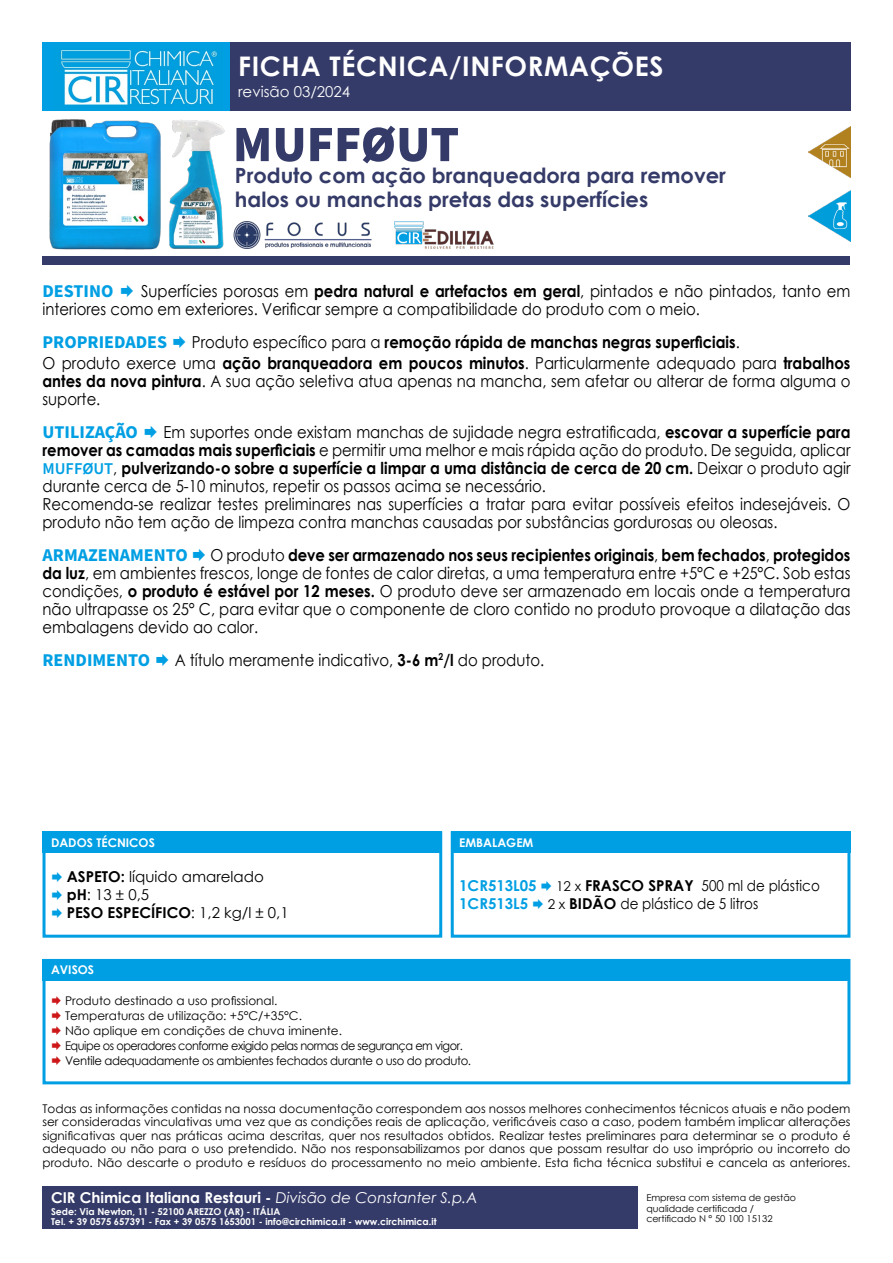
<style>
.page{position:relative;width:893px;height:1263px;background:#fff}
.page>*{position:absolute;margin:0;border:0;box-sizing:border-box;transform-origin:0 0}
.t1{font:900 51px "Source Sans Pro";color:#353b68}
.t2{font:700 27px "Century Gothic";letter-spacing:.025em;color:#fff}
.t3{font:700 21px/24px "Century Gothic";color:#353b68}
.t4{font:700 18px "Source Sans Pro";color:#009fe3}
.t5{font:16.5px/18px "Century Gothic";color:#000;text-align:justify;scale:.9 1}
.t6{font:700 16.5px "Century Gothic";color:#000;scale:.9 1}
.t7{font:15px "Century Gothic";color:#000;scale:.9 1}
.t8{font:700 15px "Century Gothic";color:#fff}
.t9{font:15px "Century Gothic";color:#000}
.t10{font:700 15px "Century Gothic";color:#000}
.t11{font:700 15px "Century Gothic";color:#009fe3}
.t12{font:15px "Century Gothic";color:#fff}
.t13{font:12px/13.5px "Century Gothic";color:#000;text-align:justify}
.t14{font:12px "Century Gothic";letter-spacing:-.04em;color:#000;scale:.94 1}
.t15{font:12px "Century Gothic";letter-spacing:-.03em;color:#000}
.t16{font:700 12px "Century Gothic";color:#fff}
.t17{font:700 9.45px "Century Gothic";color:#fff}
.t18{font:9.45px "Century Gothic";color:#000}
.s1{font-weight:700}
.s2{font-weight:400}
.s3{font-family:"Source Sans Pro";font-weight:600;color:#009fe3}
.s4{font-size:13.5px}
.s5{font-weight:400;font-style:italic}
</style>
<div class="page">
<img style="left:49px;top:119px;width:176px;height:131px">
<div style="left:230px;top:43px;width:620px;height:68px;background:#353b68"></div>
<div style="left:43px;top:256px;width:807px;height:9px;background:#353b68"></div>
<div style="left:43px;top:831px;width:399px;height:107px;border:3px solid #009fe3"></div>
<div style="left:43px;top:831px;width:399px;height:22px;background:#009fe3"></div>
<div style="left:451px;top:831px;width:399px;height:107px;border:3px solid #009fe3"></div>
<div style="left:451px;top:831px;width:399px;height:22px;background:#009fe3"></div>
<div style="left:43px;top:959px;width:807px;height:125px;border:3px solid #009fe3"></div>
<div style="left:43px;top:959px;width:807px;height:21px;background:#009fe3"></div>
<div style="left:43px;top:43px;width:187px;height:68px;background:#009fe3"></div>
<img style="left:60px;top:50px;width:158px;height:56px">
<img style="left:233px;top:221px;width:139px;height:28px">
<img style="left:394px;top:221px;width:100px;height:28px">
<img style="left:809px;top:190px;width:41px;height:51px">
<img style="left:809px;top:127px;width:41px;height:51px">
<div style="left:43px;top:1186px;width:595px;height:43px;background:#353b68"></div>
<p class="t2" style="left:238px;top:46px;width:427px">FICHA TÉCNICA/INFORMAÇÕES</p>
<p class="t12" style="left:238px;top:81px;width:114px">revisão 03/2024</p>
<p class="t1" style="left:233px;top:109px;width:228px">MUFFØUT</p>
<p class="t3" style="left:235px;top:163px;width:492px">Produto com ação branqueadora para remover halos ou manchas pretas das superfícies</p>
<p class="t5" style="left:43px;top:282px;width:899px;text-indent:99px">Superfícies porosas em <span class="s1">pedra natural e artefactos em geral</span>, pintados e não pintados, tanto em interiores como em exteriores. Verificar sempre a compatibilidade do produto com o meio.</p>
<p class="t4" style="left:43px;top:330px;width:126px">PROPRIEDADES</p>
<p class="t6" style="left:192px;top:329px;width:610px"><span class="s2">Produto específico para a</span> remoção rápida de manchas negras superficiais<span class="s2">.</span></p>
<p class="t4" style="left:43px;top:279px;width:72px">DESTINO</p>
<p class="t5" style="left:43px;top:353px;width:899px">O produto exerce uma <span class="s1">ação branqueadora em poucos minutos</span>. Particularmente adequado para <span class="s1">trabalhos antes da nova pintura</span>. A sua ação seletiva atua apenas na mancha, sem afetar ou alterar de forma alguma o suporte.</p>
<p class="t4" style="left:43px;top:420px;width:97px">UTILIZAÇÃO</p>
<p class="t5" style="left:43px;top:423px;width:899px;text-indent:121px">Em suportes onde existam manchas de sujidade negra estratificada, <span class="s1">escovar a superfície para remover as camadas mais superficiais</span> e permitir uma melhor e mais rápida ação do produto. De seguida, aplicar <span class="s3">MUFFØUT</span>, <span class="s1">pulverizando-o sobre a superfície a limpar a uma distância de cerca de 20 cm.</span> Deixar o produto agir durante cerca de 5-10 minutos, repetir os passos acima se necessário.</p>
<p class="t5" style="left:43px;top:495px;width:899px">Recomenda-se realizar testes preliminares nas superfícies a tratar para evitar possíveis efeitos indesejáveis. O produto não tem ação de limpeza contra manchas causadas por substâncias gordurosas ou oleosas.</p>
<p class="t5" style="left:43px;top:545px;width:899px;text-indent:168px">O produto <span class="s1">deve ser armazenado nos seus recipientes originais</span>, <span class="s1">bem fechados</span>, <span class="s1">protegidos da luz</span>, em ambientes frescos, longe de fontes de calor diretas, a uma temperatura entre +5°C e +25°C. Sob estas condições, <span class="s1">o produto é estável por 12 meses.</span> O produto deve ser armazenado em locais onde a temperatura não ultrapasse os 25° C, para evitar que o componente de cloro contido no produto provoque a dilatação das embalagens devido ao calor.</p>
<p class="t4" style="left:43px;top:542px;width:147px">ARMAZENAMENTO</p>
<p class="t4" style="left:43px;top:648px;width:109px">RENDIMENTO</p>
<p class="t5" style="left:175px;top:651px;width:412px">A título meramente indicativo, <span class="s1">3-6 m</span><sup>2</sup><span class="s1">/l</span> do produto.</p>
<p class="t16" style="left:51px;top:833px;width:105px">DADOS TÉCNICOS</p>
<p class="t9" style="left:67px;top:866px;width:199px"><span class="s1">ASPETO:</span> líquido amarelado</p>
<p class="t9" style="left:67px;top:884px;width:84px"><span class="s1">pH</span>: 13 ± 0,5</p>
<p class="t10" style="left:67px;top:901px;width:223px">PESO ESPECÍFICO<span class="s2">: 1,2 kg/l ± 0,1</span></p>
<p class="t16" style="left:51px;top:960px;width:45px">AVISOS</p>
<p class="t16" style="left:459px;top:833px;width:76px">EMBALAGEM</p>
<p class="t11" style="left:459px;top:874px;width:79px">1CR513L05</p>
<p class="t7" style="left:556px;top:875px;width:295px"><span class="s4">12 x</span> <span class="s1">FRASCO SPRAY</span> 500 ml de plástico</p>
<p class="t11" style="left:459px;top:892px;width:70px">1CR513L5</p>
<p class="t7" style="left:548px;top:893px;width:235px"><span class="s4">2 x</span> <span class="s1">BIDÃO</span> de plástico de 5 litros</p>
<p class="t13" style="left:65px;top:993px;width:214px">Produto destinado a uso profissional.</p>
<p class="t13" style="left:65px;top:1008px;width:238px">Temperaturas de utilização: +5°C/+35°C.</p>
<p class="t13" style="left:65px;top:1023px;width:278px">Não aplique em condições de chuva iminente.</p>
<p class="t14" style="left:65px;top:1037px;width:425px">Equipe os operadores conforme exigido pelas normas de segurança em vigor.</p>
<p class="t15" style="left:65px;top:1052px;width:408px">Ventile adequadamente os ambientes fechados durante o uso do produto.</p>
<p class="t13" style="left:43px;top:1101px;width:809px">Todas as informações contidas na nossa documentação correspondem aos nossos melhores conhecimentos técnicos atuais e não podem ser consideradas vinculativas uma vez que as condições reais de aplicação, verificáveis caso a caso, podem também implicar alterações significativas quer nas práticas acima descritas, quer nos resultados obtidos. Realizar testes preliminares para determinar se o produto é adequado ou não para o uso pretendido. Não nos responsabilizamos por danos que possam resultar do uso impróprio ou incorreto do produto. Não descarte o produto e resíduos do processamento no meio ambiente. Esta ficha técnica substitui e cancela as anteriores.</p>
<p class="t8" style="left:51px;top:1186px;width:428px">CIR Chimica Italiana Restauri - <span class="s5">Divisão de Constanter S.p.A</span></p>
<p class="t17" style="left:51px;top:1204px;width:231px">Sede: Via Newton, 11 - 52100 AREZZO (AR) - ITÁLIA</p>
<p class="t17" style="left:51px;top:1215px;width:387px">Tel. + 39 0575 657391 - Fax + 39 0575 1653001 - info@circhimica.it - www.circhimica.it</p>
<p class="t18" style="left:646px;top:1191px;width:151px">Empresa com sistema de gestão</p>
<p class="t18" style="left:646px;top:1201px;width:109px">qualidade certificada /</p>
<p class="t18" style="left:646px;top:1212px;width:128px">certificado N ° 50 100 15132</p>
</div>
